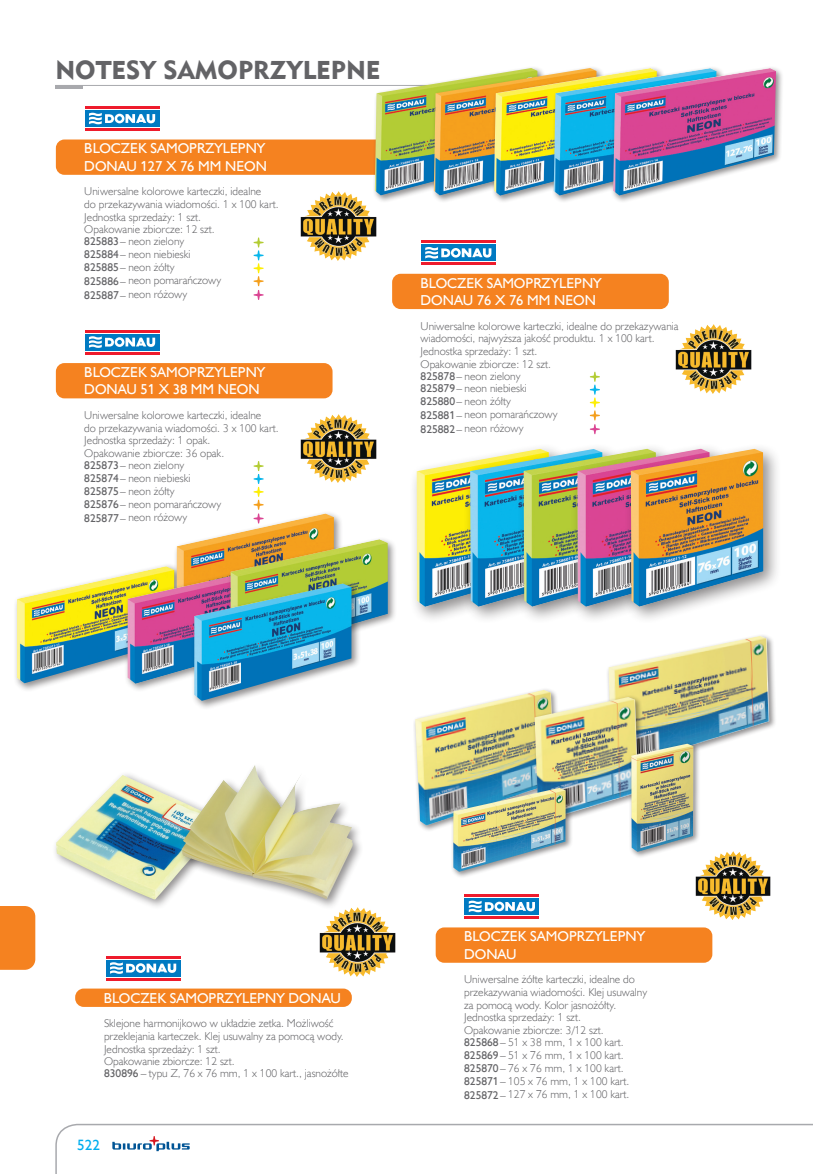
<style>
.page{position:relative;width:813px;height:1174px;background:#fff}
.page>*{position:absolute;margin:0;border:0;box-sizing:border-box;transform-origin:0 0}
.Rozdziały_nie_do_spisu{font:25.65px "Geometric 415 Blk EU";color:#636366}
.t1{font:15px "Humanst 521 EU";color:#00aeef}
.Nazwa_modułu_starego{font:14.4px/17.2px "Humanst 521 EU";color:#fff}
.Nazwa_modułu_A{font:14.4px "Humanst 521 EU";color:#fff}
.opis_produktów{font:11.4px/12.6px "Humanst 521 Lt EU";color:#636366}
.s1{font-family:"Humanst 521 EU"}
</style>
<div class="page">
<div style="left:0;top:906px;width:35px;height:63px;background:#f58220"></div>
<svg style="left:55px;top:1123px;width:757px;height:51px"></svg>
<svg style="left:112px;top:1136px;width:77px;height:15px"></svg>
<svg style="left:55px;top:85px;width:317px;height:1px"></svg>
<hr style="left:55px;top:86px;width:28px;height:3px;background:#a8a9ad">
<div style="left:56px;top:139px;width:350px;height:36px;background:#f58220;border-radius:9px"></div>
<svg style="left:253px;top:237px;width:10px;height:63px"></svg>
<hr style="left:85px;top:128px;width:74px;height:3px;background:#ee1b2c">
<hr style="left:85px;top:106px;width:74px;height:3px;background:#ee1b2c">
<div style="left:85px;top:110px;width:74px;height:17px;background:#007ac2"></div>
<svg style="left:89px;top:113px;width:66px;height:11px"></svg>
<div style="left:372px;top:66px;width:173px;height:137px;background:#231f20;opacity:.5"></div>
<img style="left:374px;top:68px;width:57px;height:127px">
<div style="left:431px;top:66px;width:173px;height:137px;background:#231f20;opacity:.5"></div>
<img style="left:433px;top:68px;width:58px;height:127px">
<div style="left:491px;top:66px;width:173px;height:137px;background:#231f20;opacity:.5"></div>
<img style="left:494px;top:68px;width:56px;height:128px">
<div style="left:550px;top:66px;width:174px;height:137px;background:#231f20;opacity:.5"></div>
<img style="left:553px;top:68px;width:57px;height:127px">
<div style="left:610px;top:66px;width:173px;height:137px;background:#231f20;opacity:.5"></div>
<img style="left:613px;top:68px;width:162px;height:127px">
<img style="left:300px;top:192px;width:76px;height:69px">
<div style="left:56px;top:363px;width:276px;height:35px;background:#f58220;border-radius:9px"></div>
<svg style="left:253px;top:461px;width:10px;height:49px"></svg>
<hr style="left:85px;top:351px;width:74px;height:3px;background:#ee1b2c">
<hr style="left:85px;top:330px;width:74px;height:2px;background:#ee1b2c">
<div style="left:85px;top:334px;width:74px;height:16px;background:#007ac2"></div>
<svg style="left:89px;top:336px;width:66px;height:12px"></svg>
<div style="left:392px;top:274px;width:276px;height:35px;background:#f58220;border-radius:9px"></div>
<svg style="left:589px;top:372px;width:10px;height:62px"></svg>
<hr style="left:421px;top:262px;width:74px;height:3px;background:#ee1b2c">
<hr style="left:421px;top:240px;width:74px;height:3px;background:#ee1b2c">
<div style="left:421px;top:245px;width:74px;height:16px;background:#007ac2"></div>
<svg style="left:425px;top:247px;width:66px;height:11px"></svg>
<div style="left:409px;top:442px;width:158px;height:182px;background:#231f20;opacity:.5"></div>
<img style="left:416px;top:449px;width:46px;height:157px">
<div style="left:462px;top:442px;width:158px;height:182px;background:#231f20;opacity:.5"></div>
<img style="left:470px;top:449px;width:46px;height:157px">
<div style="left:516px;top:442px;width:158px;height:182px;background:#231f20;opacity:.5"></div>
<img style="left:523px;top:449px;width:46px;height:157px">
<div style="left:569px;top:442px;width:159px;height:182px;background:#231f20;opacity:.5"></div>
<img style="left:577px;top:449px;width:46px;height:157px">
<div style="left:623px;top:442px;width:158px;height:182px;background:#231f20;opacity:.5"></div>
<img style="left:630px;top:449px;width:132px;height:157px">
<img style="left:675px;top:325px;width:75px;height:68px">
<img style="left:300px;top:414px;width:76px;height:69px">
<div style="left:14px;top:563px;width:170px;height:129px;background:#231f20;opacity:.5"></div>
<img style="left:17px;top:566px;width:107px;height:117px">
<div style="left:173px;top:511px;width:170px;height:129px;background:#231f20;opacity:.5"></div>
<img style="left:176px;top:513px;width:158px;height:50px">
<div style="left:124px;top:563px;width:170px;height:130px;background:#231f20;opacity:.5"></div>
<img style="left:128px;top:566px;width:99px;height:117px">
<div style="left:227px;top:536px;width:170px;height:130px;background:#231f20;opacity:.5"></div>
<img style="left:230px;top:539px;width:157px;height:117px">
<div style="left:191px;top:580px;width:170px;height:130px;background:#231f20;opacity:.5"></div>
<img style="left:194px;top:583px;width:157px;height:118px">
<img style="left:695px;top:851px;width:75px;height:68px">
<div style="left:435px;top:927px;width:277px;height:35px;background:#f58220;border-radius:9px"></div>
<hr style="left:464px;top:916px;width:75px;height:3px;background:#ee1b2c">
<hr style="left:464px;top:894px;width:75px;height:3px;background:#ee1b2c">
<div style="left:464px;top:898px;width:75px;height:16px;background:#007ac2"></div>
<svg style="left:468px;top:900px;width:66px;height:12px"></svg>
<div style="left:605px;top:633px;width:171px;height:142px;background:#231f20;opacity:.5"></div>
<img style="left:608px;top:636px;width:160px;height:132px">
<div style="left:412px;top:687px;width:150px;height:145px;background:#231f20;opacity:.5"></div>
<img style="left:415px;top:690px;width:139px;height:135px">
<div style="left:532px;top:694px;width:113px;height:133px;background:#231f20;opacity:.5"></div>
<img style="left:534px;top:697px;width:104px;height:123px">
<div style="left:628px;top:741px;width:72px;height:118px;background:#231f20;opacity:.5"></div>
<img style="left:631px;top:743px;width:62px;height:109px">
<div style="left:450px;top:785px;width:122px;height:93px;background:#231f20;opacity:.5"></div>
<img style="left:453px;top:788px;width:112px;height:83px">
<img style="left:320px;top:908px;width:75px;height:68px">
<div style="left:75px;top:988px;width:276px;height:19px;background:#f58220;border-radius:9px"></div>
<hr style="left:106px;top:977px;width:74px;height:3px;background:#ee1b2c">
<hr style="left:106px;top:955px;width:74px;height:3px;background:#ee1b2c">
<div style="left:106px;top:960px;width:74px;height:16px;background:#007ac2"></div>
<svg style="left:110px;top:962px;width:66px;height:11px"></svg>
<div style="left:51px;top:770px;width:179px;height:140px;background:#231f20;opacity:.5"></div>
<img style="left:56px;top:774px;width:122px;height:125px">
<div style="left:178px;top:761px;width:186px;height:149px;background:#231f20;opacity:.5"></div>
<img style="left:182px;top:764px;width:170px;height:135px">
<p class="Rozdziały_nie_do_spisu" style="left:55px;top:54px;width:326px">NOTESY SAMOPRZYLEPNE</p>
<p class="Nazwa_modułu_starego" style="left:84px;top:140px;width:184px">BLOCZEK SAMOPRZYLEPNY<br>DONAU 127 X 76 MM NEON</p>
<p class="opis_produktów" style="left:84px;top:185px;width:196px">Uniwersalne kolorowe karteczki, idealne<br>do przekazywania wiadomości. 1 x 100 kart.</p>
<p class="opis_produktów" style="left:84px;top:210px;width:118px">Jednostka sprzedaży: 1 szt.</p>
<p class="opis_produktów" style="left:84px;top:223px;width:132px">Opakowanie zbiorcze: 12 szt.</p>
<p class="opis_produktów" style="left:84px;top:235px;width:101px"><span class="s1">825883</span>– neon zielony</p>
<p class="opis_produktów" style="left:84px;top:248px;width:108px"><span class="s1">825884</span>– neon niebieski</p>
<p class="opis_produktów" style="left:84px;top:261px;width:92px"><span class="s1">825885</span>– neon żółty</p>
<p class="opis_produktów" style="left:84px;top:274px;width:138px"><span class="s1">825886</span>– neon pomarańczowy</p>
<p class="opis_produktów" style="left:84px;top:287px;width:104px"><span class="s1">825887</span>– neon różowy</p>
<p class="Nazwa_modułu_starego" style="left:84px;top:363px;width:182px">BLOCZEK SAMOPRZYLEPNY<br>DONAU 51 X 38 MM NEON</p>
<p class="opis_produktów" style="left:84px;top:408px;width:196px">Uniwersalne kolorowe karteczki, idealne<br>do przekazywania wiadomości. 3 x 100 kart.</p>
<p class="opis_produktów" style="left:84px;top:434px;width:127px">Jednostka sprzedaży: 1 opak.</p>
<p class="opis_produktów" style="left:84px;top:446px;width:141px">Opakowanie zbiorcze: 36 opak.</p>
<p class="opis_produktów" style="left:84px;top:458px;width:101px"><span class="s1">825873</span>– neon zielony</p>
<p class="opis_produktów" style="left:84px;top:471px;width:108px"><span class="s1">825874</span>– neon niebieski</p>
<p class="opis_produktów" style="left:84px;top:484px;width:92px"><span class="s1">825875</span>– neon żółty</p>
<p class="opis_produktów" style="left:84px;top:497px;width:138px"><span class="s1">825876</span>– neon pomarańczowy</p>
<p class="opis_produktów" style="left:84px;top:511px;width:104px"><span class="s1">825877</span>– neon różowy</p>
<p class="Nazwa_modułu_starego" style="left:420px;top:274px;width:182px">BLOCZEK SAMOPRZYLEPNY<br>DONAU 76 X 76 MM NEON</p>
<p class="opis_produktów" style="left:420px;top:319px;width:259px">Uniwersalne kolorowe karteczki, idealne do przekazywania wiadomości, najwyższa jakość produktu. 1 x 100 kart.</p>
<p class="opis_produktów" style="left:420px;top:344px;width:118px">Jednostka sprzedaży: 1 szt.</p>
<p class="opis_produktów" style="left:420px;top:357px;width:132px">Opakowanie zbiorcze: 12 szt.</p>
<p class="opis_produktów" style="left:420px;top:369px;width:101px"><span class="s1">825878</span>– neon zielony</p>
<p class="opis_produktów" style="left:420px;top:382px;width:108px"><span class="s1">825879</span>– neon niebieski</p>
<p class="opis_produktów" style="left:420px;top:395px;width:92px"><span class="s1">825880</span>– neon żółty</p>
<p class="opis_produktów" style="left:420px;top:408px;width:138px"><span class="s1">825881</span>– neon pomarańczowy</p>
<p class="opis_produktów" style="left:420px;top:421px;width:104px"><span class="s1">825882</span>– neon różowy</p>
<p class="Nazwa_modułu_A" style="left:104px;top:988px;width:239px">BLOCZEK SAMOPRZYLEPNY DONAU</p>
<p class="opis_produktów" style="left:104px;top:1017px;width:241px">Sklejone harmonijkowo w układzie zetka. Możliwość przeklejania karteczek. Klej usuwalny za pomocą wody.</p>
<p class="opis_produktów" style="left:104px;top:1042px;width:118px">Jednostka sprzedaży: 1 szt.</p>
<p class="opis_produktów" style="left:104px;top:1054px;width:132px">Opakowanie zbiorcze: 12 szt.</p>
<p class="opis_produktów" style="left:104px;top:1067px;width:246px"><span class="s1">830896</span> – typu Z, 76 x 76 mm, 1 x 100 kart., jasnożółte</p>
<h2 class="t1" style="left:77px;top:1135px;width:24px">522</h2>
<p class="Nazwa_modułu_starego" style="left:464px;top:927px;width:182px">BLOCZEK SAMOPRZYLEPNY<br>DONAU</p>
<p class="opis_produktów" style="left:464px;top:973px;width:184px">Uniwersalne żółte karteczki, idealne do przekazywania wiadomości. Klej usuwalny za pomocą wody. Kolor jasnożółty.</p>
<p class="opis_produktów" style="left:464px;top:1010px;width:118px">Jednostka sprzedaży: 1 szt.</p>
<p class="opis_produktów" style="left:464px;top:1023px;width:141px">Opakowanie zbiorcze: 3/12 szt.</p>
<p class="opis_produktów" style="left:464px;top:1035px;width:161px"><span class="s1">825868</span>– 51 x 38 mm, 1 x 100 kart.</p>
<p class="opis_produktów" style="left:464px;top:1048px;width:161px"><span class="s1">825869</span>– 51 x 76 mm, 1 x 100 kart.</p>
<p class="opis_produktów" style="left:464px;top:1061px;width:161px"><span class="s1">825870</span>– 76 x 76 mm, 1 x 100 kart.</p>
<p class="opis_produktów" style="left:464px;top:1074px;width:167px"><span class="s1">825871</span>– 105 x 76 mm, 1 x 100 kart.</p>
<p class="opis_produktów" style="left:464px;top:1087px;width:167px"><span class="s1">825872</span>– 127 x 76 mm, 1 x 100 kart.</p>
</div>
